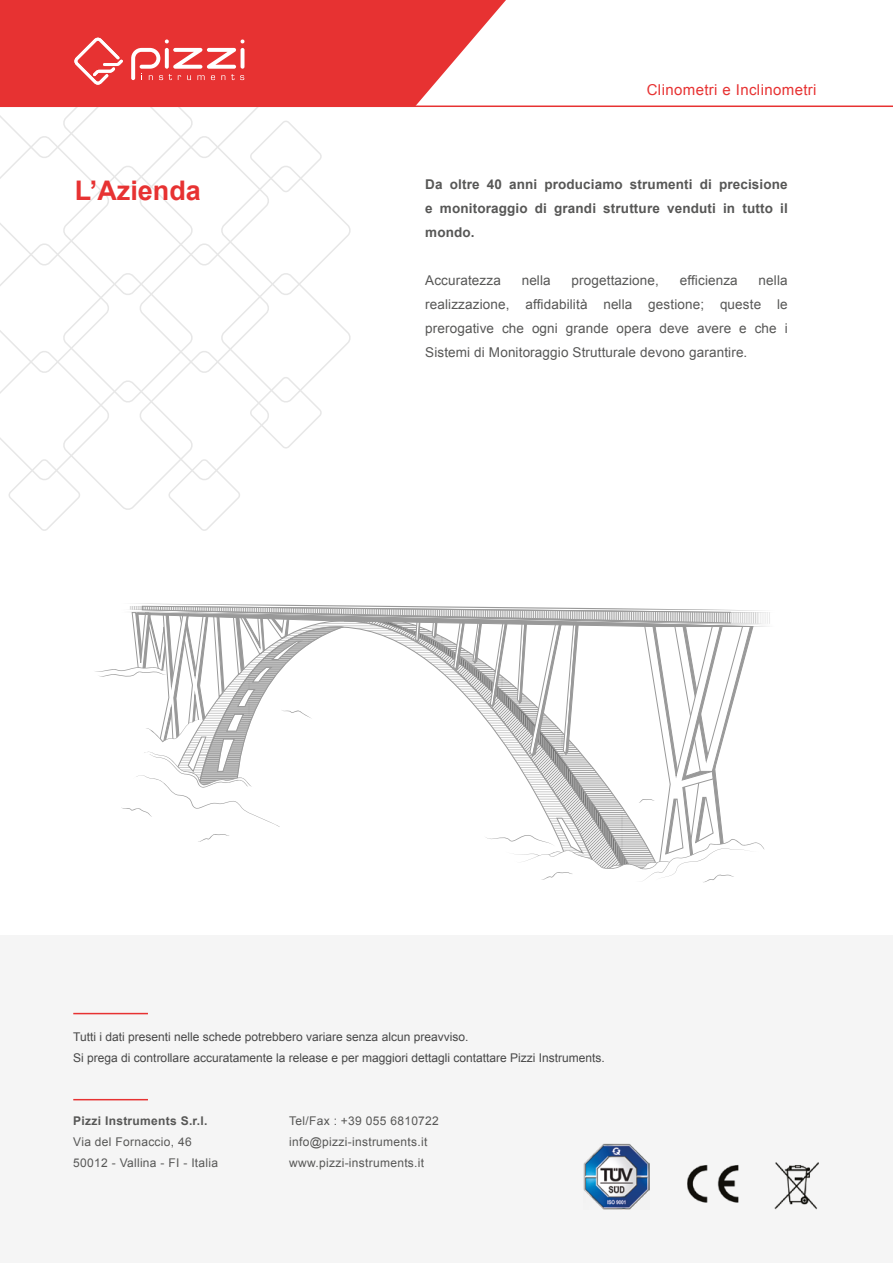
<style>
.page{position:relative;width:893px;height:1263px;background:#fff}
.page>*{position:absolute;margin:0;border:0;box-sizing:border-box;transform-origin:0 0}
.t1{font:700 27px "Arial";color:#e73232}
.t2{font:15px "Arial";letter-spacing:.025em;color:#e73232}
.t3{font:13.5px/24px "Arial";letter-spacing:.01em;color:#575756;text-align:justify}
.t4{font:700 13.5px/24px "Arial";letter-spacing:.01em;color:#575756;text-align:justify}
.t5{font:12px/21px "Arial";color:#474747}
.t6{font:12px "Arial";letter-spacing:.025em;color:#575756}
.t7{font:700 12px "Arial";letter-spacing:.025em;color:#575756}
</style>
<div class="page">
<svg style="left:0;top:107px;width:351px;height:424px"></svg>
<svg style="left:0;top:0;width:893px;height:107px"></svg>
<svg style="left:95px;top:603px;width:675px;height:280px"></svg>
<div style="left:0;top:935px;width:893px;height:328px;background:#f5f5f5"></div>
<img style="left:687px;top:1165px;width:52px;height:38px">
<img style="left:774px;top:1163px;width:45px;height:46px">
<img style="left:583px;top:1143px;width:67px;height:67px">
<hr style="left:73px;top:1013px;width:75px;height:1px;background:#e73232">
<hr style="left:73px;top:1099px;width:75px;height:1px;background:#e73232">
<h1 class="t1" style="left:75px;top:173px;width:128px">L’Azienda</h1>
<p class="t2" style="left:647px;top:80px;width:171px">Clinometri e Inclinometri</p>
<p class="t4" style="left:425px;top:173px;width:364px">Da oltre 40 anni produciamo strumenti di precisione e monitoraggio di grandi strutture venduti in tutto il mondo.</p>
<p class="t3" style="left:425px;top:269px;width:77px">Accuratezza</p>
<p class="t3" style="left:522px;top:269px;width:31px">nella</p>
<p class="t3" style="left:572px;top:269px;width:89px">progettazione,</p>
<p class="t3" style="left:680px;top:269px;width:60px">efficienza</p>
<p class="t3" style="left:425px;top:269px;width:364px;text-indent:333px">nella realizzazione, affidabilità nella gestione; queste le prerogative che ogni grande opera deve avere e che i Sistemi di Monitoraggio Strutturale devono garantire.</p>
<p class="t5" style="left:73px;top:1026px;width:533px">Tutti i dati presenti nelle schede potrebbero variare senza alcun preavviso.<br>Si prega di controllare accuratamente la release e per maggiori dettagli contattare Pizzi Instruments.</p>
<p class="t7" style="left:73px;top:1113px;width:136px">Pizzi Instruments S.r.l.</p>
<p class="t6" style="left:289px;top:1113px;width:151px">Tel/Fax : +39 055 6810722</p>
<p class="t6" style="left:73px;top:1134px;width:120px">Via del Fornaccio, 46</p>
<p class="t6" style="left:289px;top:1134px;width:140px">info@pizzi-instruments.it</p>
<p class="t6" style="left:73px;top:1155px;width:146px">50012 - Vallina - FI - Italia</p>
<p class="t6" style="left:289px;top:1155px;width:136px">www.pizzi-instruments.it</p>
</div>
